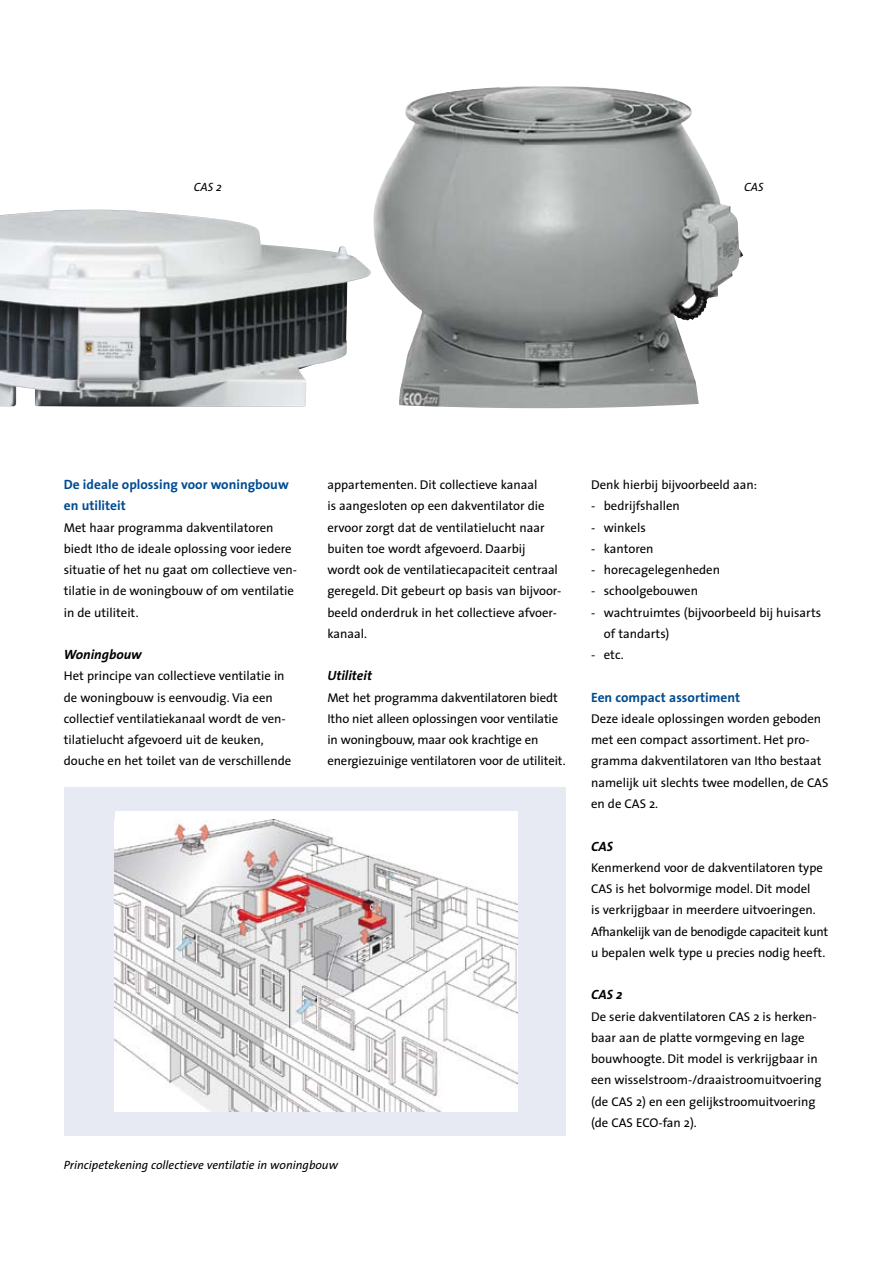
<style>
.page{position:relative;width:893px;height:1263px;background:#fff}
.page>*{position:absolute;margin:0;border:0;box-sizing:border-box;transform-origin:0 0}
.t1{font:700 13.5px/21.3px "The Sans";color:#004c93}
.t2{font:italic 700 13.5px "The Sans";color:#000}
.t3{font:12.75px/21.3px "The Sans";color:#000}
.t4{font:italic 12px "The Sans";color:#000}
</style>
<div class="page">
<div style="left:64px;top:787px;width:502px;height:348px;background:#e7e9f3"></div>
<img style="left:373px;top:86px;width:370px;height:323px">
<img style="left:0;top:210px;width:371px;height:197px">
<div style="left:115px;top:812px;width:403px;height:299px;background:#fff"></div>
<img style="left:115px;top:820px;width:403px;height:291px">
<p class="t4" style="left:194px;top:177px;width:29px">CAS 2</p>
<p class="t4" style="left:744px;top:177px;width:21px">CAS</p>
<p class="t1" style="left:64px;top:473px;width:226px">De ideale oplossing voor woningbouw en utiliteit</p>
<p class="t3" style="left:64px;top:516px;width:235px">Met haar programma dakventilatoren biedt Itho de ideale oplossing voor iedere situatie of het nu gaat om collectieve ven&shy;tilatie in de woningbouw of om ventilatie in de utiliteit.</p>
<p class="t2" style="left:64px;top:643px;width:80px">Woningbouw</p>
<p class="t3" style="left:64px;top:665px;width:229px">Het principe van collectieve ventilatie in de woningbouw is eenvoudig. Via een collectief ventilatiekanaal wordt de ven&shy;tilatielucht afgevoerd uit de keuken, douche en het toilet van de verschillende</p>
<p class="t3" style="left:327px;top:474px;width:235px">appartementen. Dit collectieve kanaal<br>is aangesloten op een dakventilator die ervoor zorgt dat de ventilatielucht naar buiten toe wordt afgevoerd. Daarbij wordt ook de ventilatiecapaciteit centraal geregeld. Dit gebeurt op basis van bijvoor&shy;beeld onderdruk in het collectieve afvoer&shy;kanaal.</p>
<p class="t2" style="left:327px;top:664px;width:46px">Utiliteit</p>
<p class="t3" style="left:327px;top:686px;width:240px">Met het programma dakventilatoren biedt Itho niet alleen oplossingen voor ventilatie in woningbouw, maar ook krachtige en energiezuinige ventilatoren voor de utiliteit.</p>
<p class="t4" style="left:64px;top:1155px;width:276px">Principetekening collectieve ventilatie in woningbouw</p>
<p class="t3" style="left:591px;top:474px;width:167px">Denk hierbij bijvoorbeeld aan:</p>
<p class="t3" style="left:591px;top:495px;width:90px">- bedrijfshallen</p>
<p class="t3" style="left:591px;top:516px;width:56px">- winkels</p>
<p class="t3" style="left:591px;top:537px;width:64px">- kantoren</p>
<p class="t3" style="left:591px;top:559px;width:130px">- horecagelegenheden</p>
<p class="t3" style="left:591px;top:580px;width:109px">- schoolgebouwen</p>
<p class="t3" style="left:604px;top:601px;width:219px;text-indent:-13px">- wachtruimtes (bijvoorbeeld bij huisarts of tandarts)</p>
<p class="t3" style="left:591px;top:644px;width:34px">- etc.</p>
<p class="t1" style="left:591px;top:686px;width:150px">Een compact assortiment</p>
<p class="t3" style="left:591px;top:707px;width:239px">Deze ideale oplossingen worden geboden met een compact assortiment. Het pro&shy;gramma dakventilatoren van Itho bestaat namelijk uit slechts twee modellen, de CAS en de CAS 2.</p>
<p class="t2" style="left:591px;top:835px;width:23px">CAS</p>
<p class="t3" style="left:591px;top:856px;width:238px">Kenmerkend voor de dakventilatoren type CAS is het bolvormige model. Dit model<br>is verkrijgbaar in meerdere uitvoeringen.<br>Afhankelijk van de benodigde capaciteit kunt u bepalen welk type u precies nodig heeft.</p>
<p class="t2" style="left:591px;top:983px;width:33px">CAS 2</p>
<p class="t3" style="left:591px;top:1005px;width:232px">De serie dakventilatoren CAS 2 is herken&shy;baar aan de platte vormgeving en lage bouwhoogte. Dit model is verkrijgbaar in een wisselstroom-/draaistroomuitvoering (de CAS 2) en een gelijkstroomuitvoering (de CAS ECO-fan 2).</p>
</div>
